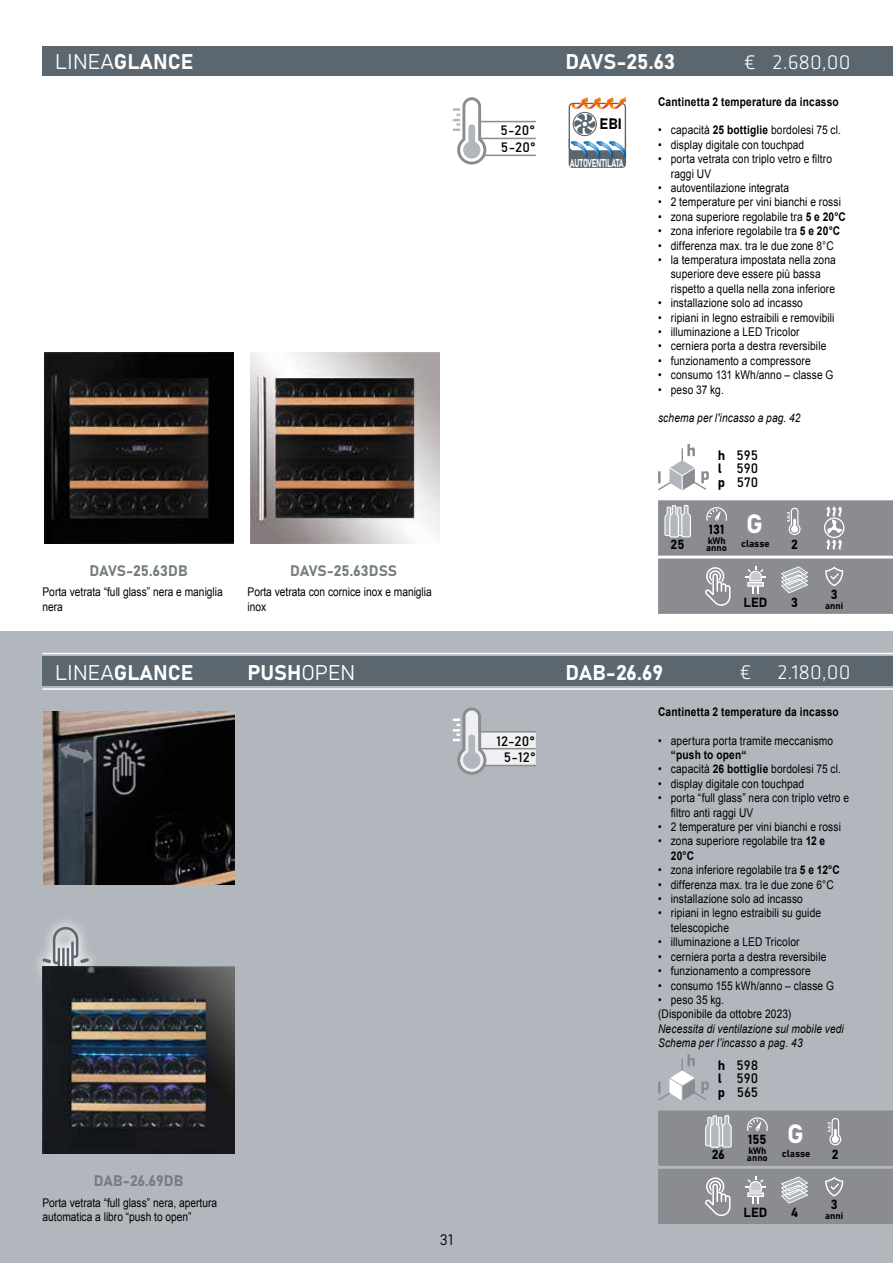
<style>
.page{position:relative;width:893px;height:1263px;background:#fff}
.page>*{position:absolute;margin:0;border:0;box-sizing:border-box;transform-origin:0 0}
.t1{font:26.1px "Bahnschrift";color:#fff}
.t2{font:21px "Bahnschrift";color:#fff}
.t3{font:300 21px "Klavika";color:#fff}
.t4{font:15px "Bahnschrift";color:#747c80}
.t5{font:15px "Bahnschrift";color:#000}
.t6{font:14.85px "Bahnschrift";color:#000}
.t7{font:13.5px/13.5px "Bahnschrift";color:#000;text-align:justify}
.t8{font:13.05px "Bahnschrift";color:#000}
.t9{font:12px/14.4px "Arial";letter-spacing:.01em;color:#000;scale:.85 1}
.t10{font:italic 12px/14.4px "Arial";letter-spacing:.01em;color:#000;scale:.85 1}
.t11{font:700 12px "Arial";letter-spacing:.02em;color:#000;scale:.85 1}
.t12{font:11.25px "Bahnschrift";letter-spacing:-.03em;color:#fff;scale:.68 1}
.t13{font:9.9px "Bahnschrift";color:#000}
.t14{font:9.45px/7.2px "Bahnschrift";color:#000}
.s1{font-weight:700}
</style>
<div class="page">
<div style="left:0;top:631px;width:893px;height:632px;background:#b1b7bd"></div>
<div style="left:43px;top:656px;width:850px;height:30px;background:#5b666f"></div>
<div style="left:43px;top:46px;width:850px;height:30px;background:#5b666f"></div>
<hr style="left:43px;top:653px;width:850px;height:1px;background:#fff">
<hr style="left:43px;top:688px;width:850px;height:2px;background:#fff">
<img style="left:45px;top:353px;width:188px;height:190px">
<img style="left:251px;top:352px;width:189px;height:191px">
<svg style="left:658px;top:500px;width:235px;height:114px;background:#95979b"></svg>
<div style="left:569px;top:135px;width:57px;height:33px;background:#5b666f;border-radius:4px"></div>
<div style="left:569px;top:103px;width:57px;height:49px;border:1px solid #5b666f;border-radius:4px"></div>
<svg style="left:571px;top:97px;width:55px;height:61px"></svg>
<img style="left:43px;top:711px;width:192px;height:174px">
<svg style="left:453px;top:97px;width:83px;height:68px"></svg>
<hr style="left:479px;top:121px;width:57px;height:1px;background:#8a8c91">
<hr style="left:479px;top:138px;width:57px;height:1px;background:#8a8c91">
<hr style="left:483px;top:155px;width:53px;height:1px;background:#8a8c91">
<svg style="left:38px;top:921px;width:62px;height:78px"></svg>
<svg style="left:42px;top:927px;width:47px;height:61px"></svg>
<svg style="left:453px;top:707px;width:83px;height:68px"></svg>
<hr style="left:479px;top:731px;width:57px;height:1px;background:#8a8c91">
<hr style="left:479px;top:748px;width:57px;height:1px;background:#8a8c91">
<hr style="left:483px;top:765px;width:53px;height:1px;background:#8a8c91">
<svg style="left:658px;top:1054px;width:51px;height:46px"></svg>
<svg style="left:658px;top:444px;width:51px;height:46px"></svg>
<svg style="left:658px;top:1110px;width:235px;height:114px;background:#919398"></svg>
<img style="left:43px;top:967px;width:192px;height:187px">
<h2 class="t2" style="left:55px;top:49px;width:140px">LINEAGLANCE</h2>
<h2 class="t2" style="left:565px;top:49px;width:111px">DAVS-25.63</h2>
<h2 class="t3" style="left:744px;top:51px;width:108px">€ 2.680,00</h2>
<p class="t4" style="left:90px;top:561px;width:100px">DAVS-25.63DB</p>
<p class="t4" style="left:290px;top:561px;width:108px">DAVS-25.63DSS</p>
<p class="t9" style="left:248px;top:585px;width:218px">Porta vetrata con cornice inox e maniglia inox</p>
<p class="t9" style="left:43px;top:585px;width:214px">Porta vetrata “full glass” nera e maniglia nera</p>
<p class="t7" style="left:500px;top:122px;width:37px;line-height:17px">5-20°<br>5-20°</p>
<p class="t6" style="left:599px;top:114px;width:24px">EBI</p>
<p class="t12" style="left:570px;top:156px;width:81px">AUTOVENTILATA</p>
<p class="t11" style="left:658px;top:94px;width:214px">Cantinetta 2 temperature da incasso</p>
<p class="t9" style="left:658px;top:123px;width:217px">• capacità <span class="s1">25 bottiglie</span> bordolesi 75 cl.</p>
<p class="t9" style="left:658px;top:138px;width:174px">• display digitale con touchpad</p>
<p class="t9" style="left:671px;top:152px;width:191px;text-indent:-13px">• porta vetrata con triplo vetro e filtro raggi UV</p>
<p class="t9" style="left:658px;top:181px;width:156px">• autoventilazione integrata</p>
<p class="t9" style="left:658px;top:195px;width:217px">• 2 temperature per vini bianchi e rossi</p>
<p class="t9" style="left:658px;top:210px;width:223px">• zona superiore regolabile tra <span class="s1">5 e 20°C</span></p>
<p class="t9" style="left:658px;top:224px;width:216px">• zona inferiore regolabile tra <span class="s1">5 e 20°C</span></p>
<p class="t9" style="left:658px;top:238px;width:208px">• differenza max. tra le due zone 8°C</p>
<p class="t9" style="left:671px;top:253px;width:196px;text-indent:-13px">• la temperatura impostata nella zona superiore deve essere più bassa rispetto a quella nella zona inferiore</p>
<p class="t9" style="left:658px;top:296px;width:172px">• installazione solo ad incasso</p>
<p class="t9" style="left:658px;top:310px;width:209px">• ripiani in legno estraibili e removibili</p>
<p class="t9" style="left:658px;top:325px;width:168px">• illuminazione a LED Tricolor</p>
<p class="t9" style="left:658px;top:339px;width:200px">• cerniera porta a destra reversibile</p>
<p class="t9" style="left:658px;top:354px;width:181px">• funzionamento a compressore</p>
<p class="t9" style="left:658px;top:368px;width:208px">• consumo 131 kWh/anno – classe G</p>
<p class="t9" style="left:658px;top:382px;width:79px">• peso 37 kg.</p>
<p class="t10" style="left:658px;top:411px;width:169px">schema per l'incasso a pag. 42</p>
<p class="t8" style="left:671px;top:536px;width:15px">25</p>
<p class="t7" style="left:718px;top:448px;width:42px">h 595 l 590 p 570</p>
<h1 class="t1" style="left:746px;top:507px;width:18px">G</h1>
<p class="t8" style="left:709px;top:521px;width:17px">131</p>
<p class="t14" style="left:706px;top:537px;width:22px">kWh anno</p>
<p class="t13" style="left:741px;top:537px;width:30px">classe</p>
<p class="t8" style="left:791px;top:536px;width:8px">2</p>
<p class="t8" style="left:744px;top:594px;width:25px">LED</p>
<p class="t8" style="left:791px;top:594px;width:8px">3</p>
<p class="t8" style="left:831px;top:586px;width:8px">3</p>
<p class="t14" style="left:825px;top:602px;width:20px">anni</p>
<h2 class="t2" style="left:55px;top:659px;width:140px">LINEAGLANCE</h2>
<h2 class="t2" style="left:248px;top:659px;width:109px">PUSHOPEN</h2>
<h2 class="t2" style="left:565px;top:659px;width:99px">DAB-26.69</h2>
<h2 class="t3" style="left:740px;top:661px;width:112px">€ 2.180,00</h2>
<p class="t4" style="left:94px;top:1171px;width:91px">DAB-26.69DB</p>
<p class="t9" style="left:43px;top:1195px;width:207px">Porta vetrata “full glass” nera, apertura automatica a libro “push to open”</p>
<p class="t7" style="left:496px;top:732px;width:40px;line-height:17px;text-align:center">12-20°<br>5-12°</p>
<p class="t5" style="left:440px;top:1231px;width:15px">31</p>
<p class="t11" style="left:658px;top:704px;width:214px">Cantinetta 2 temperature da incasso</p>
<p class="t9" style="left:658px;top:733px;width:207px">• apertura porta tramite meccanismo</p>
<p class="t11" style="left:671px;top:747px;width:90px">“push to open“</p>
<p class="t9" style="left:658px;top:762px;width:217px">• capacità <span class="s1">26 bottiglie</span> bordolesi 75 cl.</p>
<p class="t9" style="left:658px;top:776px;width:174px">• display digitale con touchpad</p>
<p class="t9" style="left:671px;top:791px;width:211px;text-indent:-13px">• porta “full glass” nera con triplo vetro e filtro anti raggi UV</p>
<p class="t9" style="left:658px;top:820px;width:217px">• 2 temperature per vini bianchi e rossi</p>
<p class="t9" style="left:671px;top:834px;width:183px;text-indent:-13px">• zona superiore regolabile tra <span class="s1">12 e<br>20°C</span></p>
<p class="t9" style="left:658px;top:863px;width:215px">• zona inferiore regolabile tra <span class="s1">5 e 12°C</span></p>
<p class="t9" style="left:658px;top:877px;width:208px">• differenza max. tra le due zone 6°C</p>
<p class="t9" style="left:658px;top:892px;width:172px">• installazione solo ad incasso</p>
<p class="t9" style="left:671px;top:906px;width:178px;text-indent:-13px">• ripiani in legno estraibili su guide telescopiche</p>
<p class="t9" style="left:658px;top:935px;width:168px">• illuminazione a LED Tricolor</p>
<p class="t9" style="left:658px;top:949px;width:200px">• cerniera porta a destra reversibile</p>
<p class="t9" style="left:658px;top:964px;width:181px">• funzionamento a compressore</p>
<p class="t9" style="left:658px;top:978px;width:209px">• consumo 155 kWh/anno – classe G</p>
<p class="t9" style="left:658px;top:992px;width:158px">• peso 35 kg.<br>(Disponibile da ottobre 2023)</p>
<p class="t10" style="left:658px;top:1021px;width:220px">Necessita di ventilazione sul mobile vedi<br>Schema per l’incasso a pag. 43</p>
<p class="t7" style="left:718px;top:1058px;width:42px">h 598 l 590 p 565</p>
<p class="t8" style="left:712px;top:1146px;width:15px">26</p>
<h1 class="t1" style="left:787px;top:1117px;width:18px">G</h1>
<p class="t8" style="left:748px;top:1131px;width:20px">155</p>
<p class="t14" style="left:747px;top:1147px;width:22px">kWh anno</p>
<p class="t13" style="left:782px;top:1147px;width:30px">classe</p>
<p class="t8" style="left:832px;top:1146px;width:8px">2</p>
<p class="t8" style="left:744px;top:1205px;width:25px">LED</p>
<p class="t8" style="left:791px;top:1205px;width:9px">4</p>
<p class="t8" style="left:831px;top:1196px;width:8px">3</p>
<p class="t14" style="left:825px;top:1212px;width:20px">anni</p>
</div>
